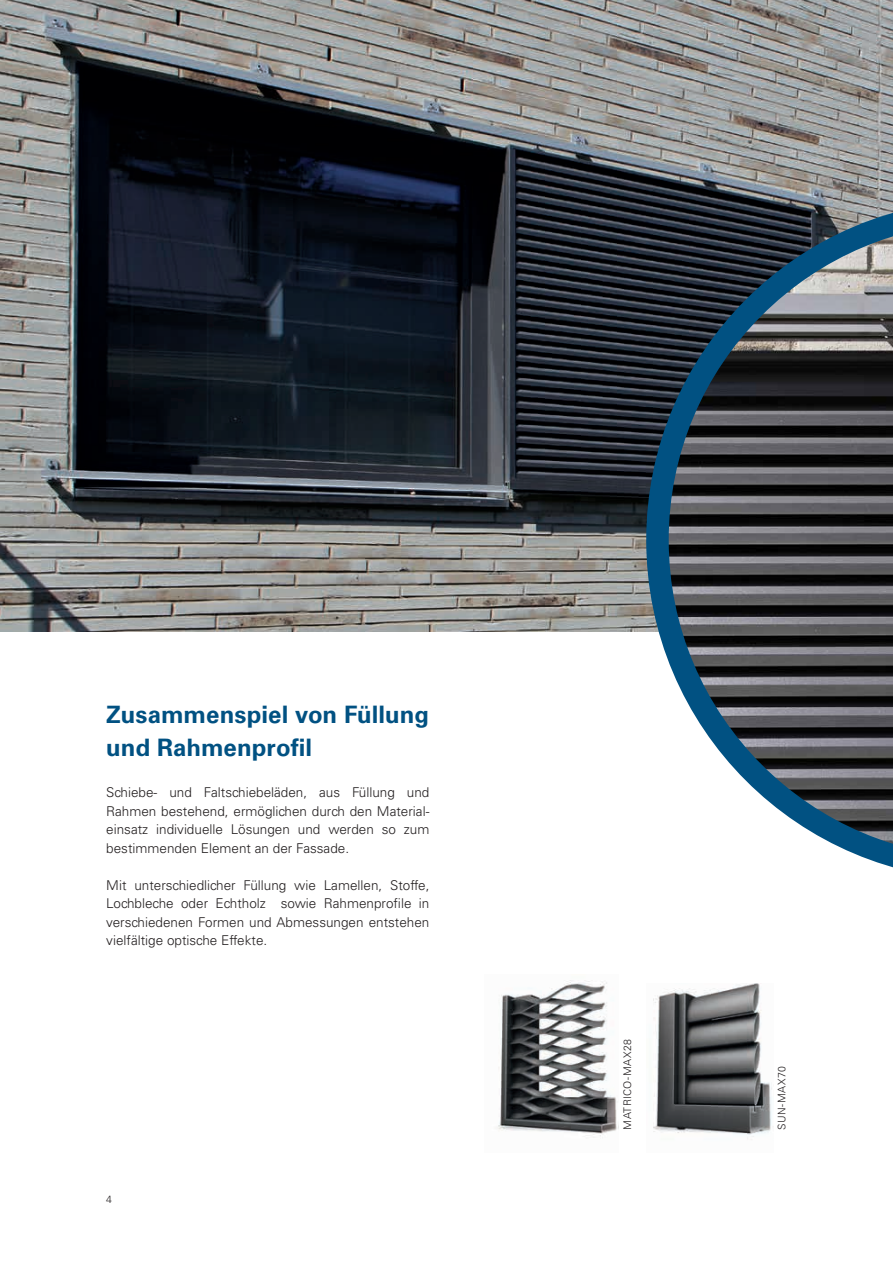
<style>
.page{position:relative;width:893px;height:1263px;background:#fff}
.page>*{position:absolute;margin:0;border:0;box-sizing:border-box;transform-origin:0 0}
.t1{font:700 24px/33px "Univers LT Std";color:#015182}
.t2{font:300 13.5px/18.5px "Univers LT Std";color:#231f20;text-align:justify}
.t3{font:300 10.5px "Univers LT Std";letter-spacing:.03em;color:#231f20}
</style>
<div class="page">
<img style="left:0;top:0;width:893px;height:631px">
<svg style="left:646px;top:200px;width:247px;height:668px;background:#576068"></svg>
<img style="left:653px;top:983px;width:119px;height:156px">
<img style="left:497px;top:980px;width:122px;height:158px">
<h1 class="t1" style="left:106px;top:698px;width:324px">Zusammenspiel von Füllung und Rahmenprofil</h1>
<p class="t2" style="left:106px;top:783px;width:325px">Schiebe- und Faltschiebeläden, aus Füllung und Rahmen bestehend, ermöglichen durch den Material&shy;einsatz individuelle Lösungen und werden so zum bestimmenden Element an der Fassade.</p>
<p class="t2" style="left:106px;top:876px;width:325px">Mit unterschiedlicher Füllung wie Lamellen, Stoffe, Lochbleche oder Echtholz sowie Rahmenprofile in verschiedenen Formen und Abmessungen entstehen vielfältige optische Effekte.</p>
<p class="t3" style="left:106px;top:1193px;width:7px">4</p>
<p class="t3" style="left:621px;top:1129px;width:92px;rotate:-90deg">MATRICO-MAX28</p>
<p class="t3" style="left:775px;top:1129px;width:65px;rotate:-90deg">SUN-MAX70</p>
</div>
